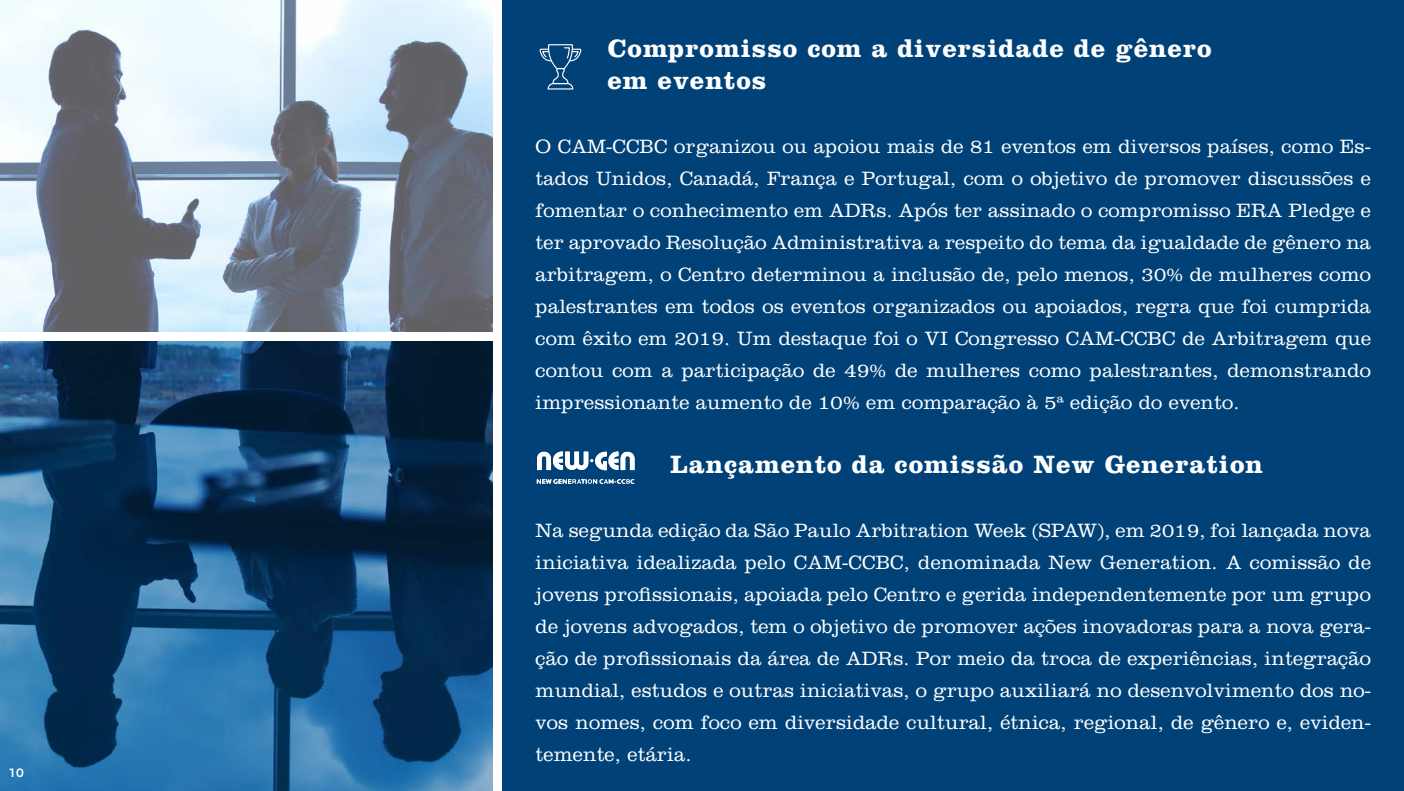
<style>
.page{position:relative;width:1404px;height:791px;background:#fff}
.page>*{position:absolute;margin:0;border:0;box-sizing:border-box;transform-origin:0 0}
.t1{font:700 26px/32px "Clarendon";letter-spacing:.04em;color:#fff}
.t2{font:300 20px/32px "Clarendon";letter-spacing:.01em;color:#fff;text-align:justify}
.t3{font:500 13px "Locator";color:#fff}
</style>
<div class="page">
<img style="left:0;top:0;width:492px;height:791px">
<div style="left:497px;top:0;width:906px;height:791px;background:#004278"></div>
<div style="left:492px;top:0;width:9px;height:791px;background:#fff"></div>
<div style="left:1px;top:332px;width:500px;height:8px;background:#fff"></div>
<svg style="left:539px;top:44px;width:42px;height:46px"></svg>
<svg style="left:537px;top:451px;width:97px;height:19px"></svg>
<svg style="left:536px;top:479px;width:98px;height:5px"></svg>
<p class="t3" style="left:9px;top:766px;width:16px">10</p>
<h1 class="t1" style="left:607px;top:32px;width:605px">Compromisso com a diversidade de gênero em eventos</h1>
<p class="t2" style="left:535px;top:131px;width:836px">O CAM-CCBC organizou ou apoiou mais de 81 eventos em diversos países, como Es&shy;tados Unidos, Canadá, França e Portugal, com o objetivo de promover discussões e fomentar o conhecimento em ADRs. Após ter assinado o compromisso ERA Pledge e ter aprovado Resolução Administrativa a respeito do tema da igualdade de gênero na arbitragem, o Centro determinou a inclusão de, pelo menos, 30% de mulheres como palestrantes em todos os eventos organizados ou apoiados, regra que foi cumprida com êxito em 2019. Um destaque foi o VI Congresso CAM-CCBC de Arbitragem que contou com a participação de 49% de mulheres como palestrantes, demonstrando impressionante aumento de 10% em comparação à 5ª edição do evento.</p>
<h1 class="t1" style="left:670px;top:448px;width:594px">Lançamento da comissão New Generation</h1>
<p class="t2" style="left:535px;top:515px;width:836px">Na segunda edição da São Paulo Arbitration Week (SPAW), em 2019, foi lançada nova iniciativa idealizada pelo CAM-CCBC, denominada New Generation. A comissão de jovens profissionais, apoiada pelo Centro e gerida independentemente por um grupo de jovens advogados, tem o objetivo de promover ações inovadoras para a nova gera&shy;ção de profissionais da área de ADRs. Por meio da troca de experiências, integração mundial, estudos e outras iniciativas, o grupo auxiliará no desenvolvimento dos no&shy;vos nomes, com foco em diversidade cultural, étnica, regional, de gênero e, eviden&shy;temente, etária.</p>
</div>
